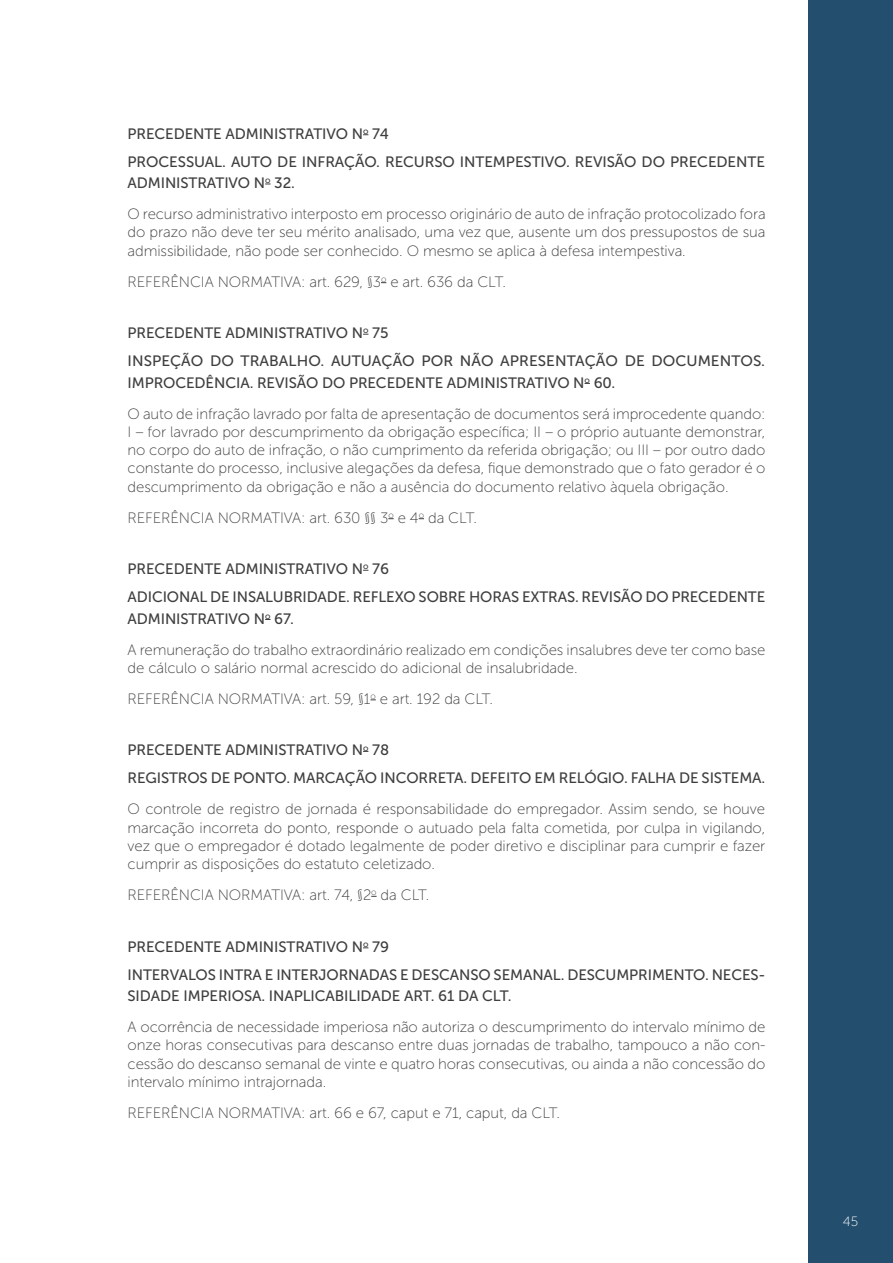
<style>
.page{position:relative;width:893px;height:1263px;background:#fff}
.page>*{position:absolute;margin:0;border:0;box-sizing:border-box;transform-origin:0 0}
.t1{font:15px/18.3px "Museo Sans 100";letter-spacing:-.005em;color:#3e3e3f;text-align:justify}
.t2{font:15px/27.9px "Museo Sans 500";letter-spacing:-.005em;color:#3e3e3f}
.t3{font:13.5px "Museo Sans 100";color:#fff}
</style>
<div class="page">
<div style="left:808px;top:0;width:85px;height:1263px;background:#234e6e"></div>
<p class="t2" style="left:128px;top:120px;width:639px">PRECEDENTE ADMINISTRATIVO N<sup>o</sup> 74<br>PROCESSUAL. AUTO DE INFRAÇÃO. RECURSO INTEMPESTIVO. REVISÃO DO PRECEDENTE</p>
<p class="t2" style="left:128px;top:169px;width:169px">ADMINISTRATIVO N<sup>o</sup> 32.</p>
<p class="t1" style="left:128px;top:205px;width:640px">O recurso administrativo interposto em processo originário de auto de infração protocolizado fora do prazo não deve ter seu mérito analisado, uma vez que, ausente um dos pressupostos de sua admissibilidade, não pode ser conhecido. O mesmo se aplica à defesa intempestiva.</p>
<p class="t1" style="left:128px;top:273px;width:380px">REFERÊNCIA NORMATIVA: art. 629, §3<sup>o</sup> e art. 636 da CLT.</p>
<p class="t2" style="left:128px;top:319px;width:639px">PRECEDENTE ADMINISTRATIVO N<sup>o</sup> 75<br>INSPEÇÃO DO TRABALHO. AUTUAÇÃO POR NÃO APRESENTAÇÃO DE DOCUMENTOS.</p>
<p class="t2" style="left:128px;top:368px;width:489px">IMPROCEDÊNCIA. REVISÃO DO PRECEDENTE ADMINISTRATIVO N<sup>o</sup> 60.</p>
<p class="t1" style="left:128px;top:404px;width:639px">O auto de infração lavrado por falta de apresentação de documentos será improcedente quando:<br>I – for lavrado por descumprimento da obrigação específica; II – o próprio autuante demonstrar, no corpo do auto de infração, o não cumprimento da referida obrigação; ou III – por outro dado constante do processo, inclusive alegações da defesa, fique demonstrado que o fato gerador é o descumprimento da obrigação e não a ausência do documento relativo àquela obrigação.</p>
<p class="t1" style="left:128px;top:509px;width:351px">REFERÊNCIA NORMATIVA: art. 630 §§ 3<sup>o</sup> e 4<sup>o</sup> da CLT.</p>
<p class="t2" style="left:128px;top:555px;width:639px">PRECEDENTE ADMINISTRATIVO N<sup>o</sup> 76<br>ADICIONAL DE INSALUBRIDADE. REFLEXO SOBRE HORAS EXTRAS. REVISÃO DO PRECEDENTE</p>
<p class="t2" style="left:128px;top:604px;width:168px">ADMINISTRATIVO N<sup>o</sup> 67.</p>
<p class="t1" style="left:128px;top:640px;width:639px">A remuneração do trabalho extraordinário realizado em condições insalubres deve ter como base de cálculo o salário normal acrescido do adicional de insalubridade.</p>
<p class="t1" style="left:128px;top:690px;width:367px">REFERÊNCIA NORMATIVA: art. 59, §1<sup>o</sup> e art. 192 da CLT.</p>
<p class="t2" style="left:128px;top:736px;width:639px">PRECEDENTE ADMINISTRATIVO N<sup>o</sup> 78<br>REGISTROS DE PONTO. MARCAÇÃO INCORRETA. DEFEITO EM RELÓGIO. FALHA DE SISTEMA.</p>
<p class="t1" style="left:128px;top:800px;width:639px">O controle de registro de jornada é responsabilidade do empregador. Assim sendo, se houve marcação incorreta do ponto, responde o autuado pela falta cometida, por culpa in vigilando, vez que o empregador é dotado legalmente de poder diretivo e disciplinar para cumprir e fazer cumprir as disposições do estatuto celetizado.</p>
<p class="t1" style="left:128px;top:886px;width:303px">REFERÊNCIA NORMATIVA: art. 74, §2<sup>o</sup> da CLT.</p>
<p class="t2" style="left:128px;top:933px;width:639px">PRECEDENTE ADMINISTRATIVO N<sup>o</sup> 79<br>INTERVALOS INTRA E INTERJORNADAS E DESCANSO SEMANAL. DESCUMPRIMENTO. NECES-</p>
<p class="t2" style="left:128px;top:982px;width:385px">SIDADE IMPERIOSA. INAPLICABILIDADE ART. 61 DA CLT.</p>
<p class="t1" style="left:128px;top:1018px;width:639px">A ocorrência de necessidade imperiosa não autoriza o descumprimento do intervalo mínimo de onze horas consecutivas para descanso entre duas jornadas de trabalho, tampouco a não con&shy;cessão do descanso semanal de vinte e quatro horas consecutivas, ou ainda a não concessão do intervalo mínimo intrajornada.</p>
<p class="t1" style="left:128px;top:1104px;width:434px">REFERÊNCIA NORMATIVA: art. 66 e 67, caput e 71, caput, da CLT.</p>
<p class="t3" style="left:843px;top:1214px;width:17px">45</p>
</div>
